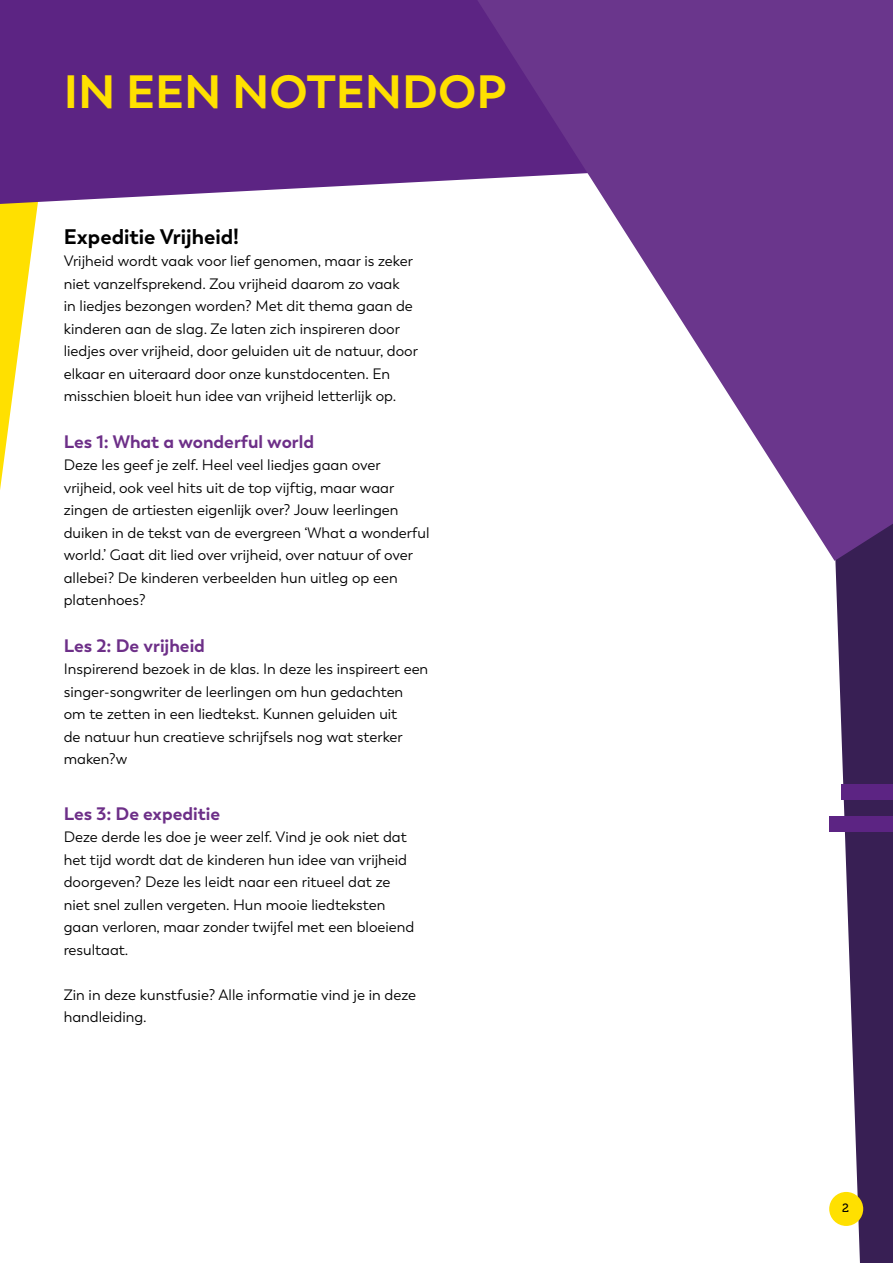
<style>
.page{position:relative;width:893px;height:1263px;background:#fff}
.page>*{position:absolute;margin:0;border:0;box-sizing:border-box;transform-origin:0 0}
.t1{font:700 46.5px "Trenda";color:#ffe000}
.t2{font:700 21px "Trenda";color:#000}
.t3{font:700 18px "Trenda";color:#6d2f88}
.t4{font:15px/22.5px "Trenda";color:#000}
.t5{font:12px "Museo 500";color:#000}
</style>
<div class="page">
<svg style="left:0;top:204px;width:38px;height:286px"></svg>
<div style="left:0;top:0;width:477px;height:204px;background:#5c2483"></div>
<svg style="left:829px;top:561px;width:64px;height:702px;fill:#381f54"></svg>
<svg style="left:477px;top:0;width:416px;height:561px;fill:#6a368c"></svg>
<div style="left:841px;top:784px;width:52px;height:16px;background:#5c2483"></div>
<div style="left:829px;top:816px;width:64px;height:16px;background:#5c2483"></div>
<div style="left:829px;top:1192px;width:34px;height:34px;background:#ffe000;border-radius:50%"></div>
<h1 class="t1" style="left:64px;top:63px;width:444px">IN EEN NOTENDOP</h1>
<h2 class="t2" style="left:64px;top:223px;width:177px">Expeditie Vrijheid!</h2>
<p class="t4" style="left:64px;top:250px;width:356px">Vrijheid wordt vaak voor lief genomen, maar is zeker niet vanzelfsprekend. Zou vrijheid daarom zo vaak<br>in liedjes bezongen worden? Met dit thema gaan de kinderen aan de slag. Ze laten zich inspireren door liedjes over vrijheid, door geluiden uit de natuur, door elkaar en uiteraard door onze kunstdocenten. En misschien bloeit hun idee van vrijheid letterlijk op.</p>
<p class="t3" style="left:64px;top:430px;width:252px">Les 1: What a wonderful world</p>
<p class="t4" style="left:64px;top:454px;width:367px">Deze les geef je zelf. Heel veel liedjes gaan over vrijheid, ook veel hits uit de top vijftig, maar waar zingen de artiesten eigenlijk over? Jouw leerlingen duiken in de tekst van de evergreen ‘What a wonderful world.’ Gaat dit lied over vrijheid, over natuur of over allebei? De kinderen verbeelden hun uitleg op een platenhoes?</p>
<p class="t3" style="left:64px;top:634px;width:143px">Les 2: De vrijheid</p>
<p class="t4" style="left:64px;top:658px;width:366px">Inspirerend bezoek in de klas. In deze les inspireert een singer-songwriter de leerlingen om hun gedachten om te zetten in een liedtekst. Kunnen geluiden uit<br>de natuur hun creatieve schrijfsels nog wat sterker maken?w</p>
<p class="t3" style="left:64px;top:802px;width:158px">Les 3: De expeditie</p>
<p class="t4" style="left:64px;top:826px;width:352px">Deze derde les doe je weer zelf. Vind je ook niet dat het tijd wordt dat de kinderen hun idee van vrijheid doorgeven? Deze les leidt naar een ritueel dat ze niet snel zullen vergeten. Hun mooie liedteksten gaan verloren, maar zonder twijfel met een bloeiend resultaat.</p>
<p class="t4" style="left:64px;top:984px;width:354px">Zin in deze kunstfusie? Alle informatie vind je in deze handleiding.</p>
<p class="t5" style="left:842px;top:1201px;width:8px">2</p>
</div>
